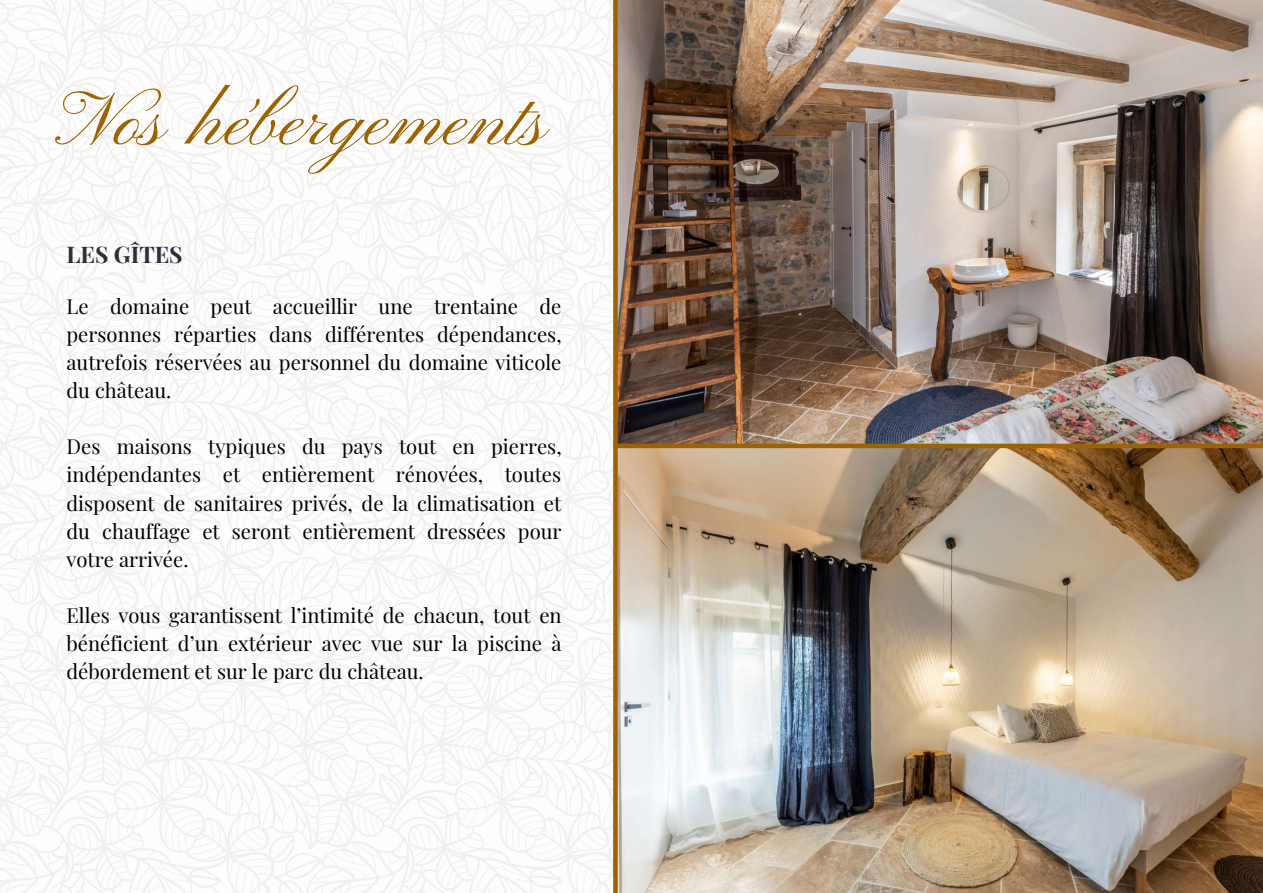
<style>
.page{position:relative;width:1263px;height:893px;background:#fff}
.page>*{position:absolute;margin:0;border:0;box-sizing:border-box;transform-origin:0 0}
.t1{font:76.43px "Pinyon Script";color:#9d6300}
.t2{font:700 22.95px "Playfair Display";color:#2f2d3b}
.t3{font:20.25px/28.1px "Playfair Display";color:#000;text-align:justify}
</style>
<div class="page">
<img style="left:618px;top:0;width:645px;height:444px">
<img style="left:618px;top:448px;width:645px;height:445px">
<svg style="left:0;top:0;width:273px;height:298px"></svg>
<svg style="left:273px;top:0;width:340px;height:298px"></svg>
<svg style="left:0;top:298px;width:273px;height:357px"></svg>
<svg style="left:273px;top:298px;width:340px;height:357px"></svg>
<svg style="left:0;top:655px;width:273px;height:238px"></svg>
<svg style="left:273px;top:655px;width:340px;height:238px"></svg>
<div style="left:613px;top:0;width:5px;height:893px;background:#9d6300"></div>
<hr style="left:615px;top:444px;width:648px;height:4px;background:#9d6300">
<h1 class="t1" style="left:65px;top:78px;width:486px">Nos hébergements</h1>
<p class="t2" style="left:67px;top:238px;width:118px">LES GÎTES</p>
<p class="t3" style="left:67px;top:291px;width:497px">Le domaine peut accueillir une trentaine de personnes réparties dans différentes dépendances, autrefois réservées au personnel du domaine viticole du château.</p>
<p class="t3" style="left:67px;top:432px;width:497px">Des maisons typiques du pays tout en pierres, indépendantes et entièrement rénovées, toutes disposent de sanitaires privés, de la climatisation et du chauffage et seront entièrement dressées pour votre arrivée.</p>
<p class="t3" style="left:67px;top:600px;width:497px">Elles vous garantissent l’intimité de chacun, tout en bénéficient d’un extérieur avec vue sur la piscine à débordement et sur le parc du château.</p>
</div>
